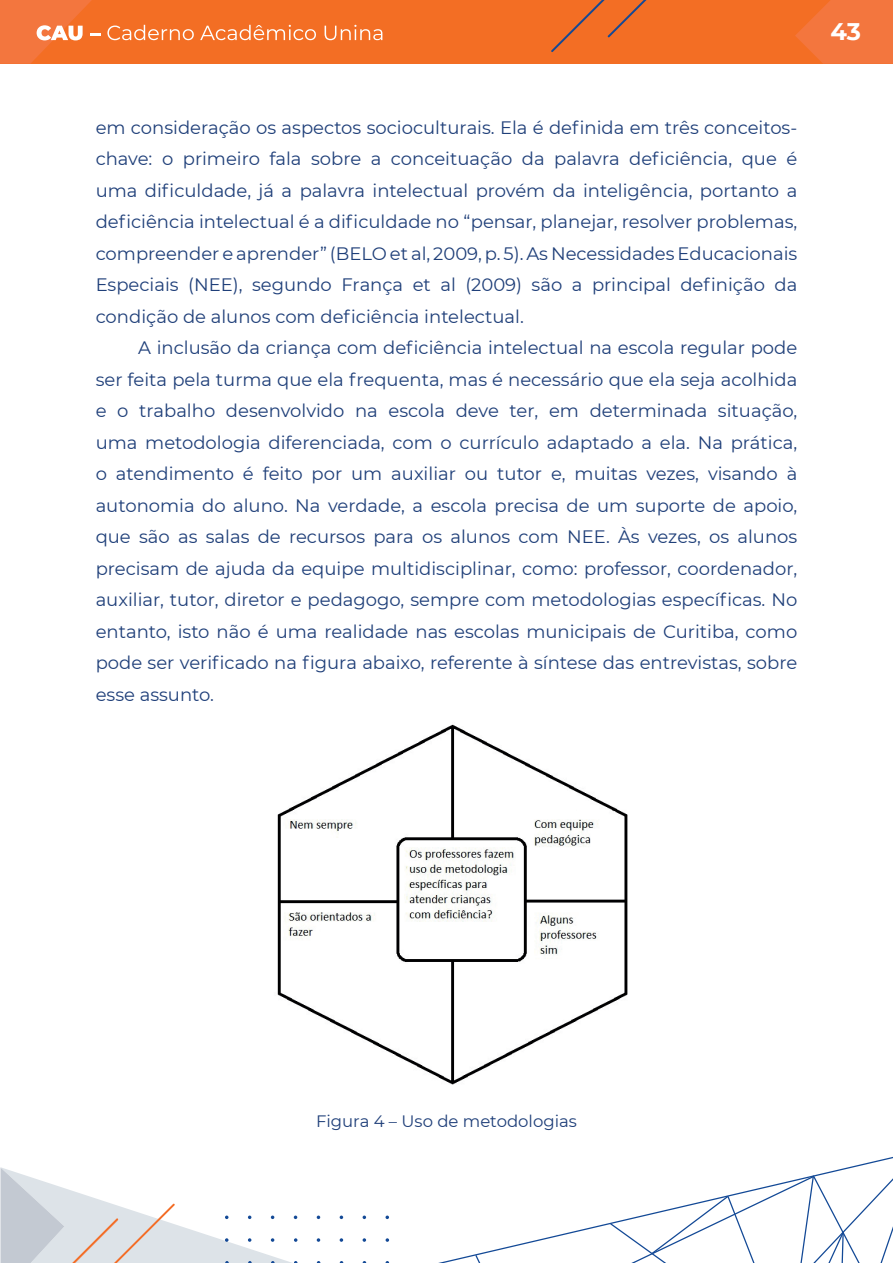
<style>
.page{position:relative;width:893px;height:1263px;background:#fff}
.page>*{position:absolute;margin:0;border:0;box-sizing:border-box;transform-origin:0 0}
.t1{font:700 24px "Montserrat";color:#fff}
.t2{font:18px/31.5px "Montserrat";color:#1f3f79;text-align:justify}
.t3{font:16.5px "Montserrat";color:#1f3f79}
</style>
<div class="page">
<div style="left:0;top:0;width:893px;height:64px;background:#f36e24"></div>
<svg style="left:795px;top:0;width:98px;height:64px"></svg>
<svg style="left:0;top:0;width:100px;height:64px"></svg>
<svg style="left:107px;top:25px;width:87px;height:15px"></svg>
<svg style="left:200px;top:25px;width:116px;height:15px"></svg>
<svg style="left:325px;top:25px;width:57px;height:15px"></svg>
<svg style="left:551px;top:0;width:96px;height:52px"></svg>
<svg style="left:438px;top:1156px;width:455px;height:107px"></svg>
<svg style="left:475px;top:1255px;width:5px;height:8px"></svg>
<svg style="left:610px;top:1175px;width:283px;height:88px"></svg>
<svg style="left:317px;top:1215px;width:3px;height:4px"></svg>
<svg style="left:340px;top:1215px;width:3px;height:4px"></svg>
<svg style="left:363px;top:1215px;width:3px;height:4px"></svg>
<svg style="left:385px;top:1215px;width:4px;height:4px"></svg>
<svg style="left:317px;top:1238px;width:3px;height:4px"></svg>
<svg style="left:340px;top:1238px;width:3px;height:4px"></svg>
<svg style="left:363px;top:1238px;width:3px;height:4px"></svg>
<svg style="left:386px;top:1238px;width:3px;height:4px"></svg>
<svg style="left:1px;top:1167px;width:296px;height:96px"></svg>
<img style="left:277px;top:724px;width:351px;height:361px">
<p class="t2" style="left:96px;top:111px;width:703px">em consideração os aspectos socioculturais. Ela é definida em três conceitos&shy;chave: o primeiro fala sobre a conceituação da palavra deficiência, que é uma dificuldade, já a palavra intelectual provém da inteligência, portanto a deficiência intelectual é a dificuldade no “pensar, planejar, resolver problemas, compreender e aprender” (BELO et al, 2009, p. 5). As Necessidades Educacionais Especiais (NEE), segundo França et al (2009) são a principal definição da condição de alunos com deficiência intelectual.</p>
<p class="t2" style="left:96px;top:331px;width:703px;text-indent:43px">A inclusão da criança com deficiência intelectual na escola regular pode ser feita pela turma que ela frequenta, mas é necessário que ela seja acolhida e o trabalho desenvolvido na escola deve ter, em determinada situação, uma metodologia diferenciada, com o currículo adaptado a ela. Na prática, o atendimento é feito por um auxiliar ou tutor e, muitas vezes, visando à autonomia do aluno. Na verdade, a escola precisa de um suporte de apoio, que são as salas de recursos para os alunos com NEE. Às vezes, os alunos precisam de ajuda da equipe multidisciplinar, como: professor, coordenador, auxiliar, tutor, diretor e pedagogo, sempre com metodologias específicas. No entanto, isto não é uma realidade nas escolas municipais de Curitiba, como pode ser verificado na figura abaixo, referente à síntese das entrevistas, sobre esse assunto.</p>
<h1 class="t1" style="left:830px;top:14px;width:32px">43</h1>
<p class="t3" style="left:316px;top:1110px;width:262px">Figura 4 – Uso de metodologias</p>
</div>
